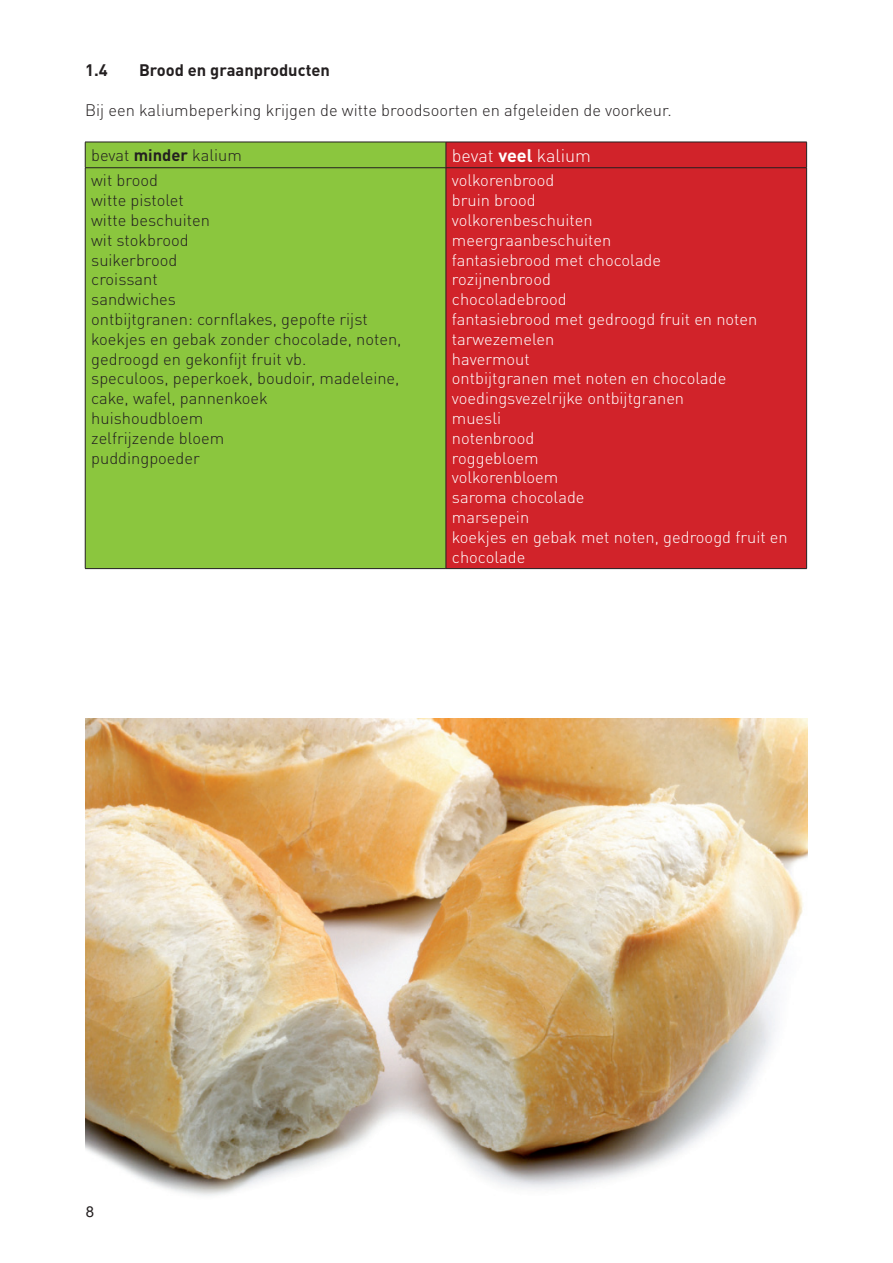
<style>
.page{position:relative;width:893px;height:1263px;background:#fff}
.page>*{position:absolute;margin:0;border:0;box-sizing:border-box;transform-origin:0 0}
.t1{font:300 18px "DINOT";color:#fff}
.t2{font:300 16.5px/19.8px "DINOT";color:#231f20}
.t3{font:300 16.5px/19.8px "DINOT";color:#fff}
.t4{font:700 16.5px "DINOT";color:#231f20}
.t5{font:15px "Arial";color:#231f20}
.s1{font-weight:700}
</style>
<div class="page">
<div style="left:86px;top:143px;width:360px;height:425px;background:#8bc63e"></div>
<div style="left:447px;top:143px;width:359px;height:425px;background:#d1232a"></div>
<hr style="left:85px;top:142px;width:361px;height:1px;background:#231f20">
<svg style="left:85px;top:142px;width:1px;height:25px"></svg>
<hr style="left:446px;top:142px;width:361px;height:1px;background:#231f20">
<svg style="left:446px;top:142px;width:1px;height:25px"></svg>
<svg style="left:806px;top:142px;width:1px;height:25px"></svg>
<hr style="left:85px;top:168px;width:1px;height:400px;background:#231f20">
<hr style="left:446px;top:168px;width:1px;height:400px;background:#231f20">
<hr style="left:806px;top:168px;width:1px;height:400px;background:#231f20">
<hr style="left:85px;top:568px;width:361px;height:1px;background:#231f20">
<hr style="left:446px;top:568px;width:361px;height:1px;background:#231f20">
<hr style="left:85px;top:167px;width:361px;height:1px;background:#231f20">
<hr style="left:446px;top:167px;width:361px;height:1px;background:#231f20">
<img style="left:86px;top:719px;width:722px;height:477px">
<p class="t4" style="left:85px;top:60px;width:24px">1.4</p>
<p class="t4" style="left:139px;top:60px;width:192px">Brood en graanproducten</p>
<p class="t2" style="left:85px;top:100px;width:588px">Bij een kaliumbeperking krijgen de witte broodsoorten en afgeleiden de voorkeur.</p>
<p class="t2" style="left:91px;top:145px;width:152px">bevat <span class="s1">minder</span> kalium</p>
<p class="t1" style="left:452px;top:144px;width:141px">bevat <span class="s1">veel</span> kalium</p>
<p class="t2" style="left:91px;top:170px;width:312px">wit brood<br>witte pistolet<br>witte beschuiten<br>wit stokbrood<br>suikerbrood<br>croissant<br>sandwiches<br>ontbijtgranen: cornflakes, gepofte rijst koekjes en gebak zonder chocolade, noten, gedroogd en gekonfijt fruit vb.<br>speculoos, peperkoek, boudoir, madeleine, cake, wafel, pannenkoek<br>huishoudbloem<br>zelfrijzende bloem<br>puddingpoeder</p>
<p class="t3" style="left:452px;top:170px;width:337px">volkorenbrood<br>bruin brood<br>volkorenbeschuiten<br>meergraanbeschuiten<br>fantasiebrood met chocolade<br>rozijnenbrood<br>chocoladebrood<br>fantasiebrood met gedroogd fruit en noten tarwezemelen<br>havermout<br>ontbijtgranen met noten en chocolade voedingsvezelrijke ontbijtgranen<br>muesli<br>notenbrood<br>roggebloem<br>volkorenbloem<br>saroma chocolade<br>marsepein<br>koekjes en gebak met noten, gedroogd fruit en chocolade</p>
<p class="t5" style="left:86px;top:1201px;width:10px">8</p>
</div>
